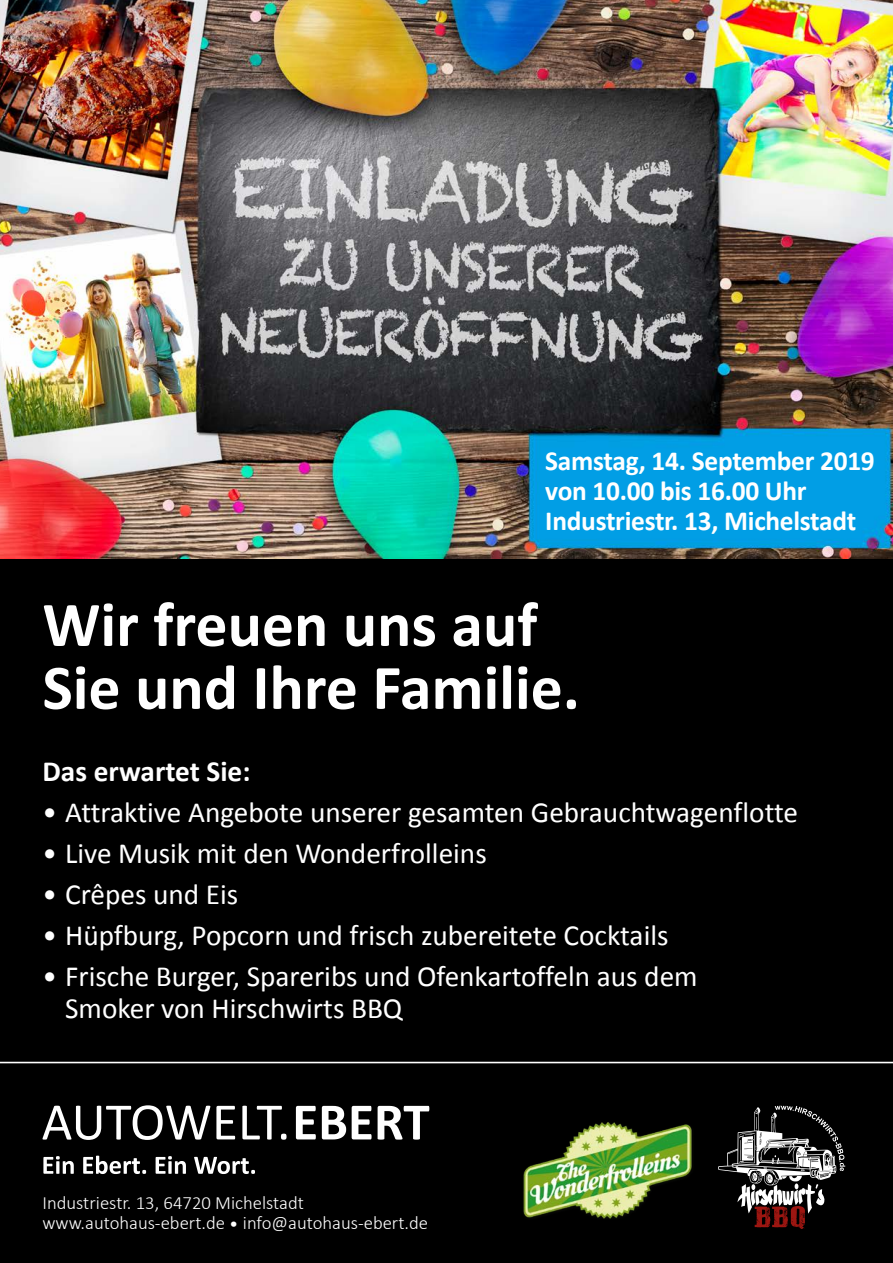
<style>
.page{position:relative;width:893px;height:1263px;background:#000}
.page>*{position:absolute;margin:0;border:0;box-sizing:border-box;transform-origin:0 0}
.t1{font:700 63.9px/63px "Calibri";color:#fff}
.t2{font:29.25px/32px "Calibri";color:#fff}
.t3{font:700 29.25px "Calibri";color:#fff}
.t4{font:700 27.6px/29.5px "Calibri";letter-spacing:-.01em;color:#fff}
.t5{font:300 18.75px/20.1px "Calibri";color:#fff}
</style>
<div class="page">
<img style="left:0;top:0;width:893px;height:558px">
<hr style="left:0;top:1062px;width:893px;height:1px;background:#fff">
<svg style="left:718px;top:1106px;width:127px;height:123px"></svg>
<img style="left:523px;top:1122px;width:169px;height:97px">
<svg style="left:296px;top:1106px;width:20px;height:33px"></svg>
<svg style="left:322px;top:1106px;width:24px;height:33px"></svg>
<svg style="left:352px;top:1106px;width:20px;height:33px"></svg>
<svg style="left:378px;top:1106px;width:51px;height:33px"></svg>
<svg style="left:43px;top:1156px;width:31px;height:18px"></svg>
<svg style="left:83px;top:1156px;width:63px;height:18px"></svg>
<svg style="left:156px;top:1156px;width:30px;height:18px"></svg>
<svg style="left:194px;top:1157px;width:61px;height:17px"></svg>
<svg style="left:43px;top:1105px;width:167px;height:35px"></svg>
<svg style="left:216px;top:1106px;width:19px;height:33px"></svg>
<svg style="left:242px;top:1106px;width:45px;height:34px"></svg>
<p class="t4" style="left:545px;top:446px;width:331px">Samstag, 14. September 2019 von 10.00 bis 16.00 Uhr<br>Industriestr. 13, Michelstadt</p>
<h1 class="t1" style="left:43px;top:593px;width:539px">Wir freuen uns auf<br>Sie und Ihre Familie.</h1>
<p class="t3" style="left:43px;top:752px;width:209px">Das erwartet Sie:</p>
<p class="t2" style="left:43px;top:795px;width:757px">• Attraktive Angebote unserer gesamten Gebrauchtwagenflotte</p>
<p class="t2" style="left:43px;top:836px;width:446px">• Live Musik mit den Wonderfrolleins</p>
<p class="t2" style="left:43px;top:877px;width:197px">• Crêpes und Eis</p>
<p class="t2" style="left:43px;top:918px;width:627px">• Hüpfburg, Popcorn und frisch zubereitete Cocktails</p>
<p class="t2" style="left:65px;top:959px;width:634px;text-indent:-23px">• Frische Burger, Spareribs und Ofenkartoffeln aus dem<br>Smoker von Hirschwirts BBQ</p>
<p class="t5" style="left:43px;top:1192px;width:387px">Industriestr. 13, 64720 Michelstadt www.autohaus-ebert.de • info@autohaus-ebert.de</p>
</div>
